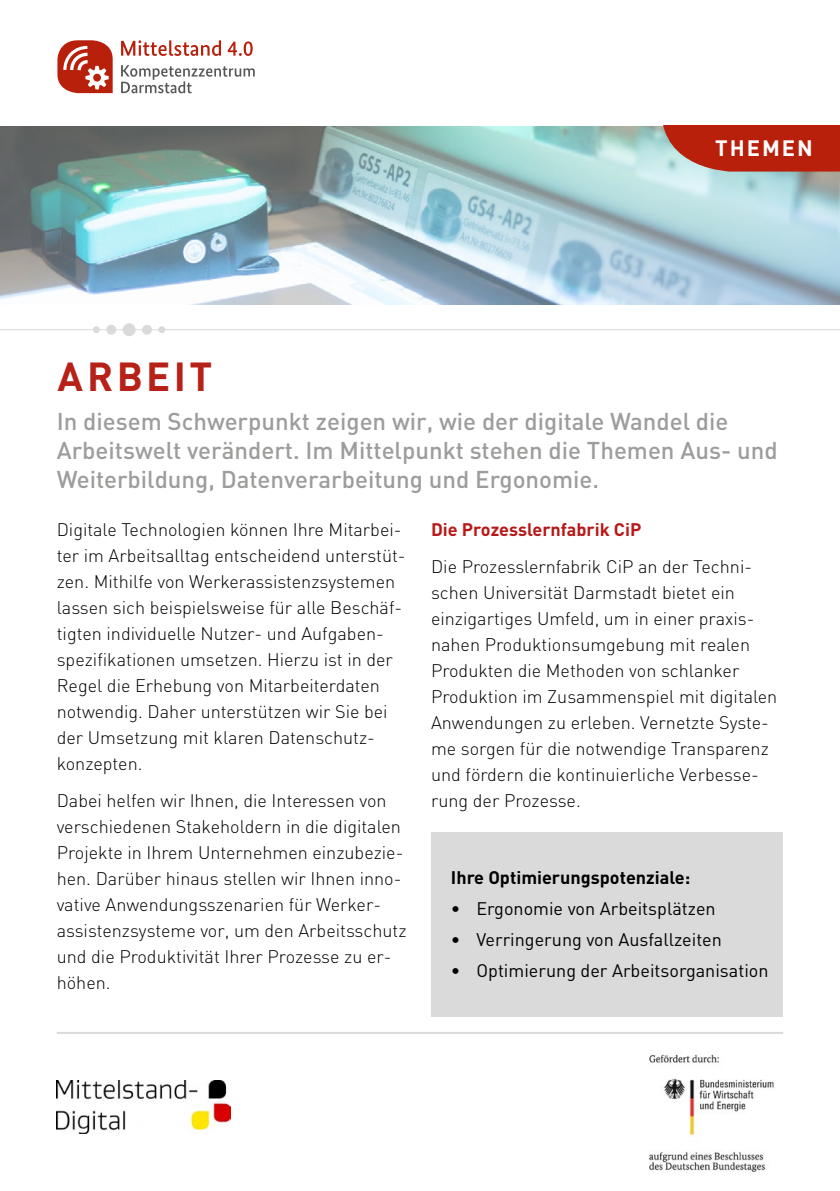
<style>
.page{position:relative;width:840px;height:1191px;background:#fff}
.page>*{position:absolute;margin:0;border:0;box-sizing:border-box;transform-origin:0 0}
.t1{font:700 40px "DIN";letter-spacing:.085em;color:#b72218}
.t2{font:500 24px/28.8px "DIN";color:#9d9d9c}
.t3{font:700 22px "DIN";letter-spacing:.09em;color:#fff}
.t4{font:300 18px/26px "DIN";color:#000}
.t5{font:18px "DIN";color:#000}
.t6{font:700 18px "DIN";color:#000}
.t7{font:700 18px "DIN";color:#b71918}
</style>
<div class="page">
<div style="left:431px;top:832px;width:351px;height:184px;background:#dadada"></div>
<svg style="left:121px;top:40px;width:131px;height:16px"></svg>
<svg style="left:121px;top:65px;width:133px;height:28px"></svg>
<svg style="left:57px;top:40px;width:56px;height:53px"></svg>
<img style="left:0;top:126px;width:839px;height:179px">
<svg style="left:661px;top:126px;width:178px;height:45px;background:#b83522"></svg>
<hr style="left:57px;top:1032px;width:725px;height:2px;background:#dadada">
<img style="left:56px;top:1080px;width:174px;height:53px">
<img style="left:649px;top:1054px;width:125px;height:118px">
<hr style="left:0;top:329px;width:839px;height:1px;background:#dadada">
<div style="left:123px;top:323px;width:12px;height:13px;background:#dadada;border-radius:50%"></div>
<div style="left:106px;top:325px;width:10px;height:10px;background:#dadada;border-radius:50%"></div>
<div style="left:93px;top:326px;width:7px;height:7px;background:#dadada;border-radius:50%"></div>
<div style="left:158px;top:326px;width:7px;height:7px;background:#dadada;border-radius:50%"></div>
<div style="left:142px;top:325px;width:10px;height:10px;background:#dadada;border-radius:50%"></div>
<h1 class="t1" style="left:57px;top:350px;width:156px">ARBEIT</h1>
<p class="t3" style="left:714px;top:134px;width:99px">THEMEN</p>
<h2 class="t2" style="left:57px;top:406px;width:722px">In diesem Schwerpunkt zeigen wir, wie der digitale Wandel die<br>Arbeitswelt verändert. Im Mittelpunkt stehen die Themen Aus- und<br>Weiterbildung, Datenverarbeitung und Ergonomie.</h2>
<p class="t4" style="left:57px;top:516px;width:350px">Digitale Technologien können Ihre Mitarbei&shy;ter im Arbeitsalltag entscheidend unterstüt&shy;zen. Mithilfe von Werkerassistenzsystemen lassen sich beispielsweise für alle Beschäf&shy;tigten individuelle Nutzer- und Aufgaben&shy;spezifikationen umsetzen. Hierzu ist in der Regel die Erhebung von Mitarbeiterdaten notwendig. Daher unterstützen wir Sie bei der Umsetzung mit klaren Datenschutz&shy;konzepten.</p>
<p class="t4" style="left:57px;top:787px;width:351px">Dabei helfen wir Ihnen, die Interessen von verschiedenen Stakeholdern in die digitalen Projekte in Ihrem Unternehmen einzubezie&shy;hen. Darüber hinaus stellen wir Ihnen inno&shy;vative Anwendungsszenarien für Werker&shy;assistenzsysteme vor, um den Arbeitsschutz und die Produktivität Ihrer Prozesse zu er&shy;höhen.</p>
<p class="t7" style="left:431px;top:517px;width:212px">Die Prozesslernfabrik CiP</p>
<p class="t4" style="left:431px;top:553px;width:347px">Die Prozesslernfabrik CiP an der Techni&shy;schen Universität Darmstadt bietet ein einzigartiges Umfeld, um in einer praxis&shy;nahen Produktionsumgebung mit realen Produkten die Methoden von schlanker Produktion im Zusammenspiel mit digitalen Anwendungen zu erleben. Vernetzte Syste&shy;me sorgen für die notwendige Transparenz und fördern die kontinuierliche Verbesse&shy;rung der Prozesse.</p>
<p class="t6" style="left:450px;top:865px;width:241px">Ihre Optimierungspotenziale:</p>
<p class="t5" style="left:450px;top:897px;width:266px">• Ergonomie von Arbeitsplätzen</p>
<p class="t5" style="left:450px;top:928px;width:272px">• Verringerung von Ausfallzeiten</p>
<p class="t5" style="left:450px;top:959px;width:319px">• Optimierung der Arbeitsorganisation</p>
</div>
